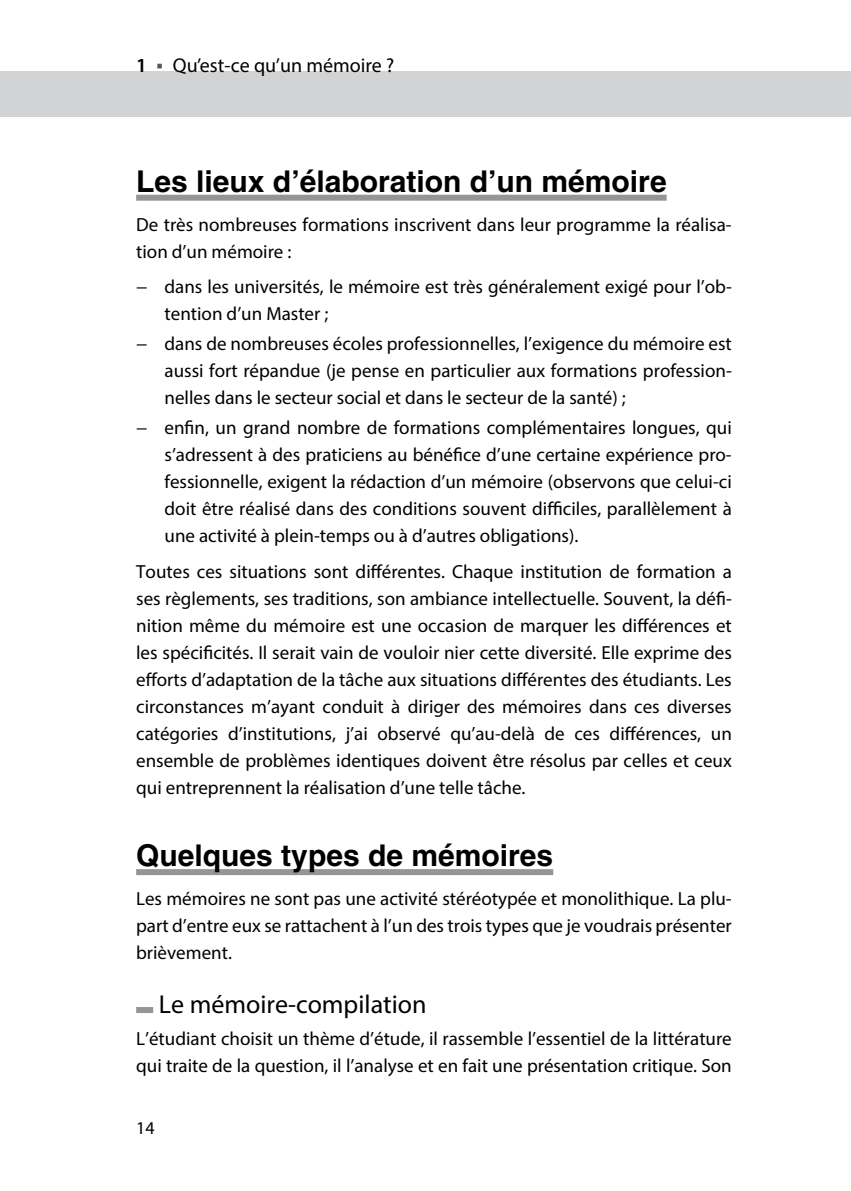
<style>
.page{position:relative;width:851px;height:1191px;background:#fff}
.page>*{position:absolute;margin:0;border:0;box-sizing:border-box;transform-origin:0 0}
.t1{font:700 30px "Helvetica LT Std";color:#000}
.t2{font:26px "Myriad Pro";color:#000}
.t3{font:20px "Myriad Pro";color:#000}
.t4{font:600 20px "Myriad Pro";color:#000}
.t5{font:19px/27px "Myriad Pro";color:#000;text-align:justify}
.t6{font:18px "Myriad Pro";color:#000}
.s1{color:#58595b}
</style>
<div class="page">
<div style="left:0;top:72px;width:850px;height:45px;background:#d1d3d4"></div>
<div style="left:136px;top:195px;width:530px;height:6px;background:#939598"></div>
<div style="left:136px;top:869px;width:417px;height:6px;background:#939598"></div>
<div style="left:136px;top:1007px;width:17px;height:6px;background:#939598"></div>
<p class="t4" style="left:136px;top:52px;width:12px">1</p>
<p class="t3" style="left:157px;top:53px;width:239px"><span class="s1">■</span> Qu’est-ce qu’un mémoire ?</p>
<h1 class="t1" style="left:136px;top:163px;width:532px">Les lieux d’élaboration d’un mémoire</h1>
<p class="t5" style="left:136px;top:210px;width:597px">De très nombreuses formations inscrivent dans leur programme la réalisa&shy;tion d’un mémoire :</p>
<p class="t5" style="left:164px;top:273px;width:568px;text-indent:-28px">− dans les universités, le mémoire est très généralement exigé pour l’ob&shy;tention d’un Master ;</p>
<p class="t5" style="left:164px;top:330px;width:568px;text-indent:-28px">− dans de nombreuses écoles professionnelles, l’exigence du mémoire est aussi fort répandue (je pense en particulier aux formations profession&shy;nelles dans le secteur social et dans le secteur de la santé) ;</p>
<p class="t5" style="left:164px;top:414px;width:568px;text-indent:-28px">− enfin, un grand nombre de formations complémentaires longues, qui s’adressent à des praticiens au bénéfice d’une certaine expérience pro&shy;fessionnelle, exigent la rédaction d’un mémoire (observons que celui-ci doit être réalisé dans des conditions souvent difficiles, parallèlement à une activité à plein-temps ou à d’autres obligations).</p>
<p class="t5" style="left:136px;top:557px;width:597px">Toutes ces situations sont différentes. Chaque institution de formation a ses règlements, ses traditions, son ambiance intellectuelle. Souvent, la défi&shy;nition même du mémoire est une occasion de marquer les différences et les spécificités. Il serait vain de vouloir nier cette diversité. Elle exprime des efforts d’adaptation de la tâche aux situations différentes des étudiants. Les circonstances m’ayant conduit à diriger des mémoires dans ces diverses catégories d’institutions, j’ai observé qu’au-delà de ces différences, un ensemble de problèmes identiques doivent être résolus par celles et ceux qui entreprennent la réalisation d’une telle tâche.</p>
<h1 class="t1" style="left:136px;top:837px;width:418px">Quelques types de mémoires</h1>
<p class="t5" style="left:136px;top:885px;width:597px">Les mémoires ne sont pas une activité stéréotypée et monolithique. La plu&shy;part d’entre eux se rattachent à l’un des trois types que je voudrais présenter brièvement.</p>
<h2 class="t2" style="left:159px;top:988px;width:269px">Le mémoire-compilation</h2>
<p class="t5" style="left:136px;top:1025px;width:597px">L’étudiant choisit un thème d’étude, il rassemble l’essentiel de la littérature qui traite de la question, il l’analyse et en fait une présentation critique. Son</p>
<p class="t6" style="left:136px;top:1117px;width:20px">14</p>
</div>
